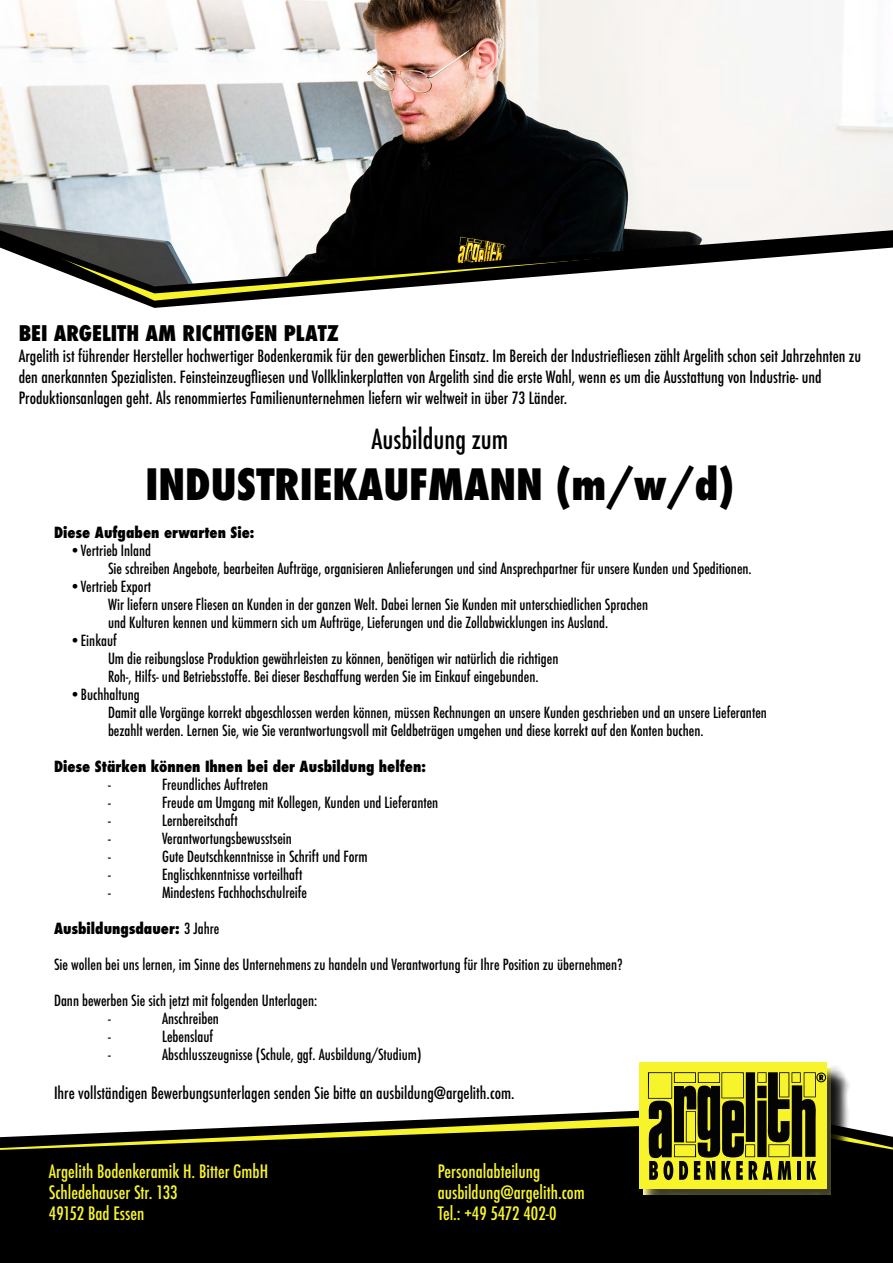
<style>
.page{position:relative;width:893px;height:1263px;background:#fff}
.page>*{position:absolute;margin:0;border:0;box-sizing:border-box;transform-origin:0 0}
.t1{font:800 condensed 42px "Futura";color:#000}
.t2{font:500 condensed 27px "Futura";color:#000}
.t3{font:800 condensed 21px "Futura";color:#000}
.t4{font:500 condensed 18px/21px "Futura";color:#f8f42c}
.t5{font:500 condensed 16.5px/21px "Futura";color:#000}
.t6{font:500 condensed 15px/18px "Futura";color:#000}
.t7{font:800 condensed 15px "Futura";color:#000}
.s1{font-weight:500}
</style>
<div class="page">
<svg style="left:116px;top:293px;width:220px;height:8px"></svg>
<svg style="left:98px;top:286px;width:324px;height:7px;background:#656433"></svg>
<img style="left:0;top:0;width:893px;height:286px">
<svg style="left:368px;top:1113px;width:271px;height:9px"></svg>
<div style="left:0;top:1122px;width:893px;height:141px;background:#000"></div>
<div style="left:646px;top:1071px;width:204px;height:143px;background:#000"></div>
<div style="left:641px;top:1065px;width:204px;height:142px;background:#000;opacity:.75"></div>
<div style="left:639px;top:1063px;width:187px;height:126px;background:#f8f42c"></div>
<svg style="left:648px;top:1072px;width:178px;height:108px"></svg>
<h3 class="t3" style="left:19px;top:319px;width:322px">BEI ARGELITH AM RICHTIGEN PLATZ</h3>
<p class="t5" style="left:19px;top:346px;width:844px">Argelith ist führender Hersteller hochwertiger Bodenkeramik für den gewerblichen Einsatz. Im Bereich der Industriefliesen zählt Argelith schon seit Jahrzehnten zu den anerkannten Spezialisten. Feinsteinzeugfliesen und Vollklinkerplatten von Argelith sind die erste Wahl, wenn es um die Ausstattung von Industrie- und<br>Produktionsanlagen geht. Als renommiertes Familienunternehmen liefern wir weltweit in über 73 Länder.</p>
<h2 class="t2" style="left:372px;top:422px;width:138px">Ausbildung zum</h2>
<h1 class="t1" style="left:146px;top:456px;width:590px">INDUSTRIEKAUFMANN (m/w/d)</h1>
<p class="t7" style="left:54px;top:522px;width:202px">Diese Aufgaben erwarten Sie:</p>
<p class="t6" style="left:108px;top:541px;width:645px;text-indent:-38px">•Vertrieb Inland<br>Sie schreiben Angebote, bearbeiten Aufträge, organisieren Anlieferungen und sind Ansprechpartner für unsere Kunden und Speditionen.</p>
<p class="t6" style="left:108px;top:577px;width:542px;text-indent:-38px">•Vertrieb Export<br>Wir liefern unsere Fliesen an Kunden in der ganzen Welt. Dabei lernen Sie Kunden mit unterschiedlichen Sprachen und Kulturen kennen und kümmern sich um Aufträge, Lieferungen und die Zollabwicklungen ins Ausland.</p>
<p class="t6" style="left:108px;top:631px;width:452px;text-indent:-38px">•Einkauf<br>Um die reibungslose Produktion gewährleisten zu können, benötigen wir natürlich die richtigen<br>Roh-, Hilfs- und Betriebsstoffe. Bei dieser Beschaffung werden Sie im Einkauf eingebunden.</p>
<p class="t6" style="left:108px;top:685px;width:660px;text-indent:-38px">•Buchhaltung<br>Damit alle Vorgänge korrekt abgeschlossen werden können, müssen Rechnungen an unsere Kunden geschrieben und an unsere Lieferanten bezahlt werden. Lernen Sie, wie Sie verantwortungsvoll mit Geldbeträgen umgehen und diese korrekt auf den Konten buchen.</p>
<p class="t7" style="left:54px;top:756px;width:373px">Diese Stärken können Ihnen bei der Ausbildung helfen:</p>
<p class="t6" style="left:108px;top:775px;width:4px">-</p>
<p class="t6" style="left:162px;top:775px;width:108px">Freundliches Auftreten</p>
<p class="t6" style="left:108px;top:793px;width:4px">-</p>
<p class="t6" style="left:162px;top:793px;width:278px">Freude am Umgang mit Kollegen, Kunden und Lieferanten</p>
<p class="t6" style="left:108px;top:811px;width:4px">-</p>
<p class="t6" style="left:162px;top:811px;width:77px">Lernbereitschaft</p>
<p class="t6" style="left:108px;top:829px;width:4px">-</p>
<p class="t6" style="left:162px;top:829px;width:131px">Verantwortungsbewusstsein</p>
<p class="t6" style="left:108px;top:847px;width:4px">-</p>
<p class="t6" style="left:162px;top:847px;width:207px">Gute Deutschkenntnisse in Schrift und Form</p>
<p class="t6" style="left:108px;top:865px;width:4px">-</p>
<p class="t6" style="left:162px;top:865px;width:142px">Englischkenntnisse vorteilhaft</p>
<p class="t6" style="left:108px;top:883px;width:4px">-</p>
<p class="t6" style="left:162px;top:883px;width:147px">Mindestens Fachhochschulreife</p>
<p class="t7" style="left:54px;top:918px;width:167px">Ausbildungsdauer: <span class="s1">3 Jahre</span></p>
<p class="t6" style="left:54px;top:955px;width:570px">Sie wollen bei uns lernen, im Sinne des Unternehmens zu handeln und Verantwortung für Ihre Position zu übernehmen?</p>
<p class="t6" style="left:108px;top:991px;width:211px;text-indent:-54px">Dann bewerben Sie sich jetzt mit folgenden Unterlagen: -</p>
<p class="t6" style="left:162px;top:1009px;width:58px">Anschreiben</p>
<p class="t6" style="left:108px;top:1027px;width:4px">-</p>
<p class="t6" style="left:162px;top:1027px;width:53px">Lebenslauf</p>
<p class="t6" style="left:108px;top:1045px;width:4px">-</p>
<p class="t6" style="left:162px;top:1045px;width:261px">Abschlusszeugnisse (Schule, ggf. Ausbildung/Studium)</p>
<p class="t5" style="left:54px;top:1082px;width:462px">Ihre vollständigen Bewerbungsunterlagen senden Sie bitte an ausbildung@argelith.com.</p>
<p class="t4" style="left:49px;top:1161px;width:221px">Argelith Bodenkeramik H. Bitter GmbH<br>Schledehauser Str. 133<br>49152 Bad Essen</p>
<p class="t4" style="left:438px;top:1161px;width:149px">Personalabteilung ausbildung@argelith.com<br>Tel.: +49 5472 402-0</p>
</div>
